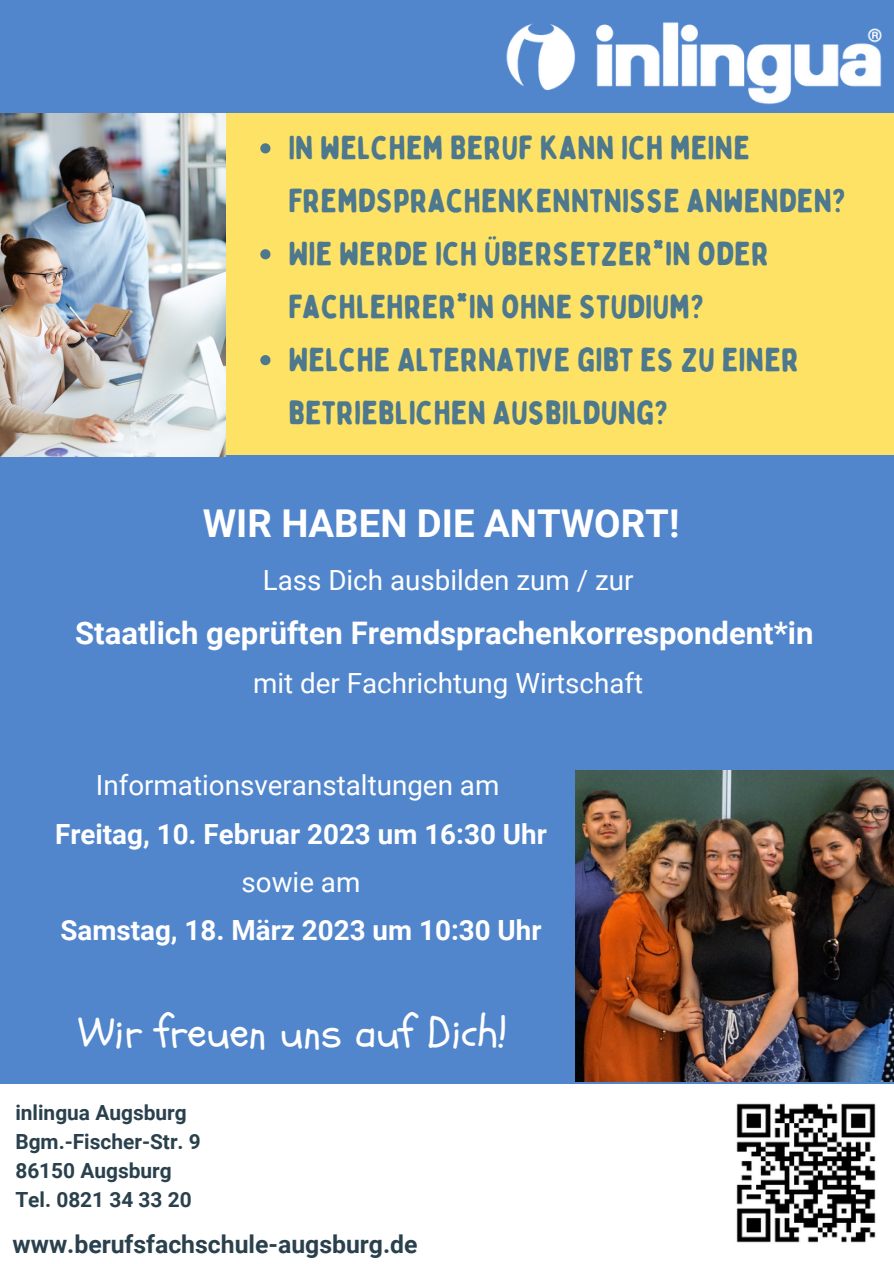
<style>
.page{position:relative;width:894px;height:1264px;background:#fff}
.page>*{position:absolute;margin:0;border:0;box-sizing:border-box;transform-origin:0 0}
.t1{font:43.5px "Schoolbell";color:#fff}
.t2{font:700 38.4px "Roboto";color:#fff}
.t3{font:33px/52.9px "Bobby Jones Soft";color:#4d788d}
.t4{font:700 31.05px "Roboto";color:#fff}
.t5{font:27.75px "Roboto";color:#fff}
.t6{font:700 27.75px "Roboto";color:#fff}
.t7{font:700 24.75px "Roboto";color:#2a414d}
.t8{font:700 20.85px/29px "Roboto";color:#2a414d}
</style>
<div class="page">
<div style="left:0;top:0;width:893px;height:1263px;background:#5186cd"></div>
<div style="left:0;top:0;width:893px;height:454px;background:#fee266"></div>
<div style="left:0;top:0;width:893px;height:113px;background:#5186cd"></div>
<div style="left:0;top:1084px;width:893px;height:179px;background:#fff"></div>
<img style="left:506px;top:22px;width:375px;height:83px">
<img style="left:0;top:114px;width:226px;height:342px">
<img style="left:736px;top:1103px;width:140px;height:140px">
<img style="left:575px;top:770px;width:318px;height:311px">
<svg style="left:260px;top:143px;width:10px;height:10px"></svg>
<svg style="left:260px;top:249px;width:10px;height:10px"></svg>
<svg style="left:260px;top:355px;width:10px;height:10px"></svg>
<p class="t3" style="left:288px;top:122px;width:560px">IN WELCHEM BERUF KANN ICH MEINE<br>FREMDSPRACHENKENNTNISSE ANWENDEN?<br>WIE WERDE ICH ÜBERSETZER*IN ODER<br>FACHLEHRER*IN OHNE STUDIUM?<br>WELCHE ALTERNATIVE GIBT ES ZU EINER<br>BETRIEBLICHEN AUSBILDUNG?</p>
<p class="t2" style="left:203px;top:501px;width:478px">WIR HABEN DIE ANTWORT!</p>
<p class="t5" style="left:263px;top:564px;width:372px">Lass Dich ausbilden zum / zur</p>
<p class="t4" style="left:75px;top:615px;width:739px">Staatlich geprüften Fremdsprachenkorrespondent*in</p>
<p class="t5" style="left:253px;top:667px;width:391px">mit der Fachrichtung Wirtschaft</p>
<p class="t5" style="left:96px;top:769px;width:405px">Informationsveranstaltungen am</p>
<p class="t6" style="left:55px;top:817px;width:493px">Freitag, 10. Februar 2023 um 16:30 Uhr</p>
<p class="t5" style="left:241px;top:866px;width:120px">sowie am</p>
<p class="t6" style="left:60px;top:914px;width:482px">Samstag, 18. März 2023 um 10:30 Uhr</p>
<h1 class="t1" style="left:78px;top:1003px;width:430px">Wir freuen uns auf Dich!</h1>
<p class="t8" style="left:15px;top:1098px;width:187px">inlingua Augsburg<br>Bgm.-Fischer-Str. 9<br>86150 Augsburg<br>Tel. 0821 34 33 20</p>
<p class="t7" style="left:13px;top:1230px;width:406px">www.berufsfachschule-augsburg.de</p>
</div>
